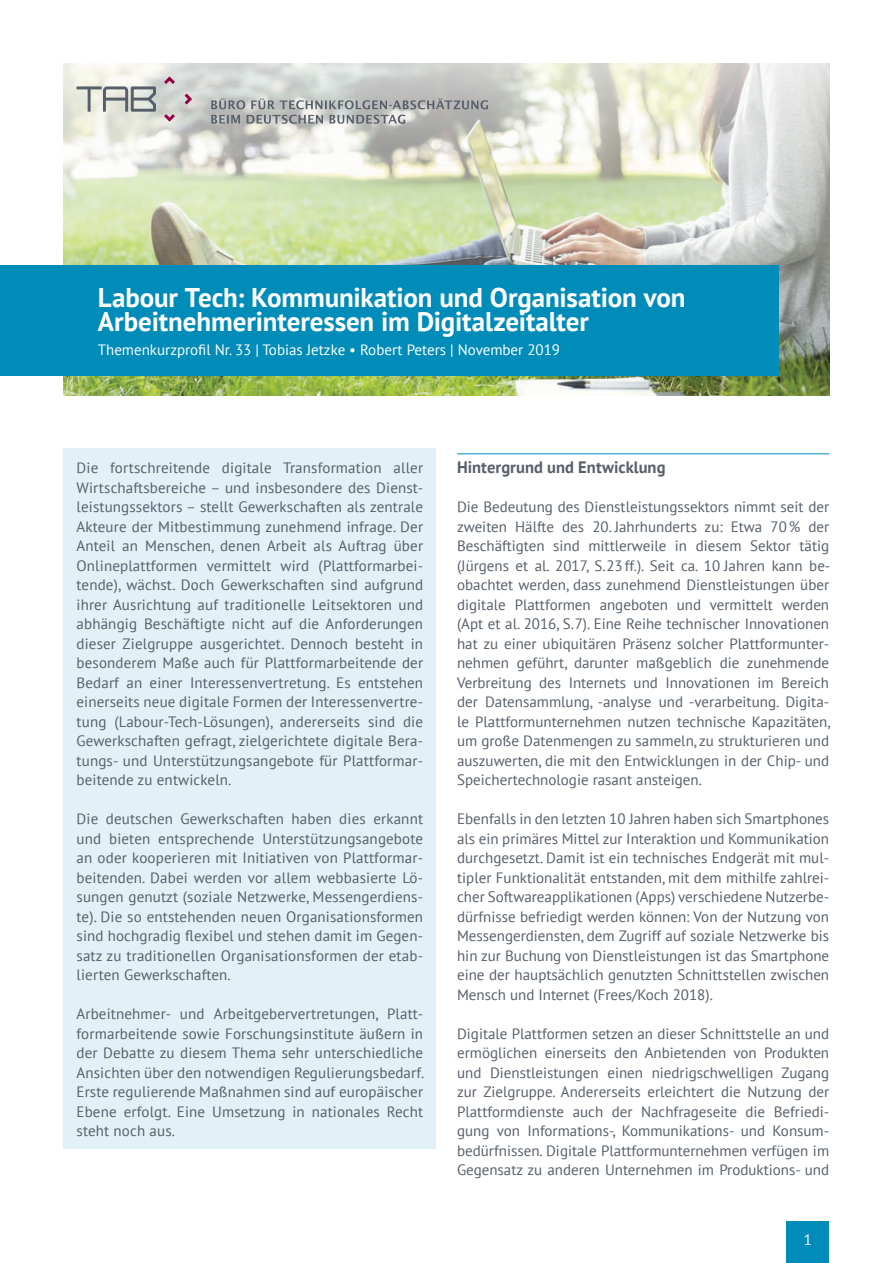
<style>
.page{position:relative;width:893px;height:1263px;background:#fff}
.page>*{position:absolute;margin:0;border:0;box-sizing:border-box;transform-origin:0 0}
.t1{font:700 27px/24px "PT Sans";letter-spacing:-.005em;color:#fff}
.t2{font:700 16.5px "PT Sans";color:#565f6a}
.t3{font:15px/19.5px "PT Sans";color:#565f6a;text-align:justify}
.t4{font:15px "PT Sans";color:#fff}
</style>
<div class="page">
<div style="left:787px;top:1221px;width:42px;height:42px;background:#008cb9"></div>
<img style="left:64px;top:64px;width:765px;height:331px">
<svg style="left:77px;top:86px;width:79px;height:26px;background:#b5b9b6"></svg>
<svg style="left:185px;top:94px;width:7px;height:10px"></svg>
<svg style="left:164px;top:77px;width:11px;height:7px"></svg>
<svg style="left:164px;top:114px;width:11px;height:8px"></svg>
<svg style="left:211px;top:99px;width:277px;height:10px;background:#9da1a3"></svg>
<svg style="left:211px;top:115px;width:194px;height:9px;background:#9ca1a3"></svg>
<div style="left:0;top:265px;width:778px;height:111px;background:#008cb9"></div>
<div style="left:64px;top:449px;width:372px;height:700px;background:#e2f0f7"></div>
<hr style="left:457px;top:453px;width:372px;height:1px;background:#008cb9">
<h1 class="t1" style="left:98px;top:284px;width:589px">Labour Tech: Kommunikation und Organisation von<br>Arbeitnehmerinteressen im Digitalzeitalter</h1>
<p class="t4" style="left:98px;top:340px;width:464px">Themenkurzprofil Nr. 33 | Tobias Jetzke • Robert Peters | November 2019</p>
<p class="t3" style="left:77px;top:458px;width:348px">Die fortschreitende digitale Transformation aller Wirtschaftsbereiche – und insbesondere des Dienst&shy;leistungssektors – stellt Gewerkschaften als zentrale Akteure der Mitbestimmung zunehmend infrage. Der Anteil an Menschen, denen Arbeit als Auftrag über Onlineplattformen vermittelt wird (Plattformarbei&shy;tende), wächst. Doch Gewerkschaften sind aufgrund ihrer Ausrichtung auf traditionelle Leitsektoren und abhängig Beschäftigte nicht auf die Anforderungen dieser Zielgruppe ausgerichtet. Dennoch besteht in besonderem Maße auch für Plattformarbeitende der Bedarf an einer Interessenvertretung. Es entstehen einerseits neue digitale Formen der Interessenvertre&shy;tung (Labour-Tech-Lösungen), andererseits sind die Gewerkschaften gefragt, zielgerichtete digitale Bera&shy;tungs- und Unterstützungsangebote für Plattformar&shy;beitende zu entwickeln.</p>
<p class="t3" style="left:77px;top:809px;width:348px">Die deutschen Gewerkschaften haben dies erkannt und bieten entsprechende Unterstützungsangebote an oder kooperieren mit Initiativen von Plattformar&shy;beitenden. Dabei werden vor allem webbasierte Lö&shy;sungen genutzt (soziale Netzwerke, Messengerdiens&shy;te). Die so entstehenden neuen Organisationsformen sind hochgradig flexibel und stehen damit im Gegen&shy;satz zu traditionellen Organisationsformen der etab&shy;lierten Gewerkschaften.</p>
<p class="t3" style="left:77px;top:1004px;width:349px">Arbeitnehmer- und Arbeitgebervertretungen, Platt&shy;formarbeitende sowie Forschungsinstitute äußern in der Debatte zu diesem Thema sehr unterschiedliche Ansichten über den notwendigen Regulierungsbedarf.<br>Erste regulierende Maßnahmen sind auf europäischer Ebene erfolgt. Eine Umsetzung in nationales Recht steht noch aus.</p>
<p class="t2" style="left:457px;top:457px;width:210px">Hintergrund und Entwicklung</p>
<p class="t3" style="left:457px;top:497px;width:375px">Die Bedeutung des Dienstleistungssektors nimmt seit der zweiten Hälfte des 20. Jahrhunderts zu: Etwa 70% der Beschäftigten sind mittlerweile in diesem Sektor tätig (Jürgens et al. 2017, S.23ff.). Seit ca. 10 Jahren kann be&shy;obachtet werden, dass zunehmend Dienstleistungen über digitale Plattformen angeboten und vermittelt werden (Apt et al. 2016, S.7). Eine Reihe technischer Innovationen hat zu einer ubiquitären Präsenz solcher Plattformunter&shy;nehmen geführt, darunter maßgeblich die zunehmende Verbreitung des Internets und Innovationen im Bereich der Datensammlung, -analyse und ‑verarbeitung. Digita&shy;le Plattformunternehmen nutzen technische Kapazitäten, um große Datenmengen zu sammeln, zu strukturieren und auszuwerten, die mit den Entwicklungen in der Chip- und Speichertechnologie rasant ansteigen.</p>
<p class="t3" style="left:457px;top:809px;width:374px">Ebenfalls in den letzten 10 Jahren haben sich Smartphones als ein primäres Mittel zur Interaktion und Kommunikation durchgesetzt. Damit ist ein technisches Endgerät mit mul&shy;tipler Funktionalität entstanden, mit dem mithilfe zahlrei&shy;cher Softwareapplikationen (Apps) verschiedene Nutzerbe&shy;dürfnisse befriedigt werden können: Von der Nutzung von Messengerdiensten, dem Zugriff auf soziale Netzwerke bis hin zur Buchung von Dienstleistungen ist das Smartphone eine der hauptsächlich genutzten Schnittstellen zwischen Mensch und Internet (Frees/Koch 2018).</p>
<p class="t3" style="left:457px;top:1023px;width:374px">Digitale Plattformen setzen an dieser Schnittstelle an und ermöglichen einerseits den Anbietenden von Produkten und Dienstleistungen einen niedrigschwelligen Zugang zur Zielgruppe. Andererseits erleichtert die Nutzung der Plattformdienste auch der Nachfrageseite die Befriedi&shy;gung von Informations-, Kommunikations- und Konsum&shy;bedürfnissen. Digitale Plattformunternehmen verfügen im Gegensatz zu anderen Unternehmen im Produktions- und</p>
<p class="t4" style="left:804px;top:1230px;width:10px">1</p>
</div>
